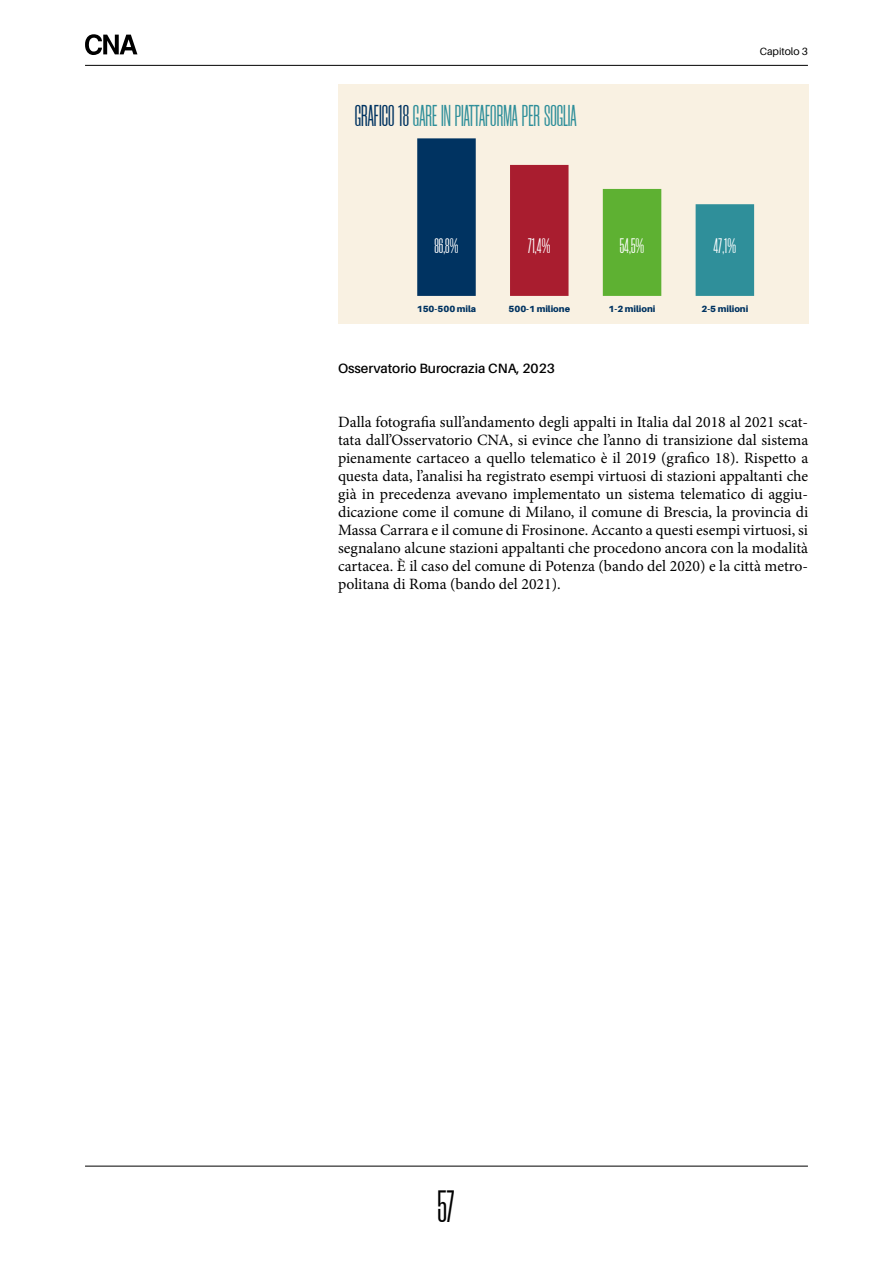
<style>
.page{position:relative;width:893px;height:1263px;background:#fff}
.page>*{position:absolute;margin:0;border:0;box-sizing:border-box;transform-origin:0 0}
.t1{font:45px "Morganite";color:#000}
.t2{font:30px "Morganite";color:#2f8f9a}
.t3{font:21px "Morganite";color:#fff}
.t4{font:15.75px/18px "Minion Pro";color:#000;text-align:justify}
.t5{font:600 13.5px "Aileron";color:#000}
.t6{font:10.5px "Aileron";color:#000}
.t7{font:900 9px "Aileron";color:#003361}
.s1{color:#003361}
</style>
<div class="page">
<svg style="left:85px;top:34px;width:52px;height:21px"></svg>
<hr style="left:85px;top:65px;width:723px;height:1px;background:#000">
<hr style="left:85px;top:1166px;width:723px;height:1px;background:#000">
<div style="left:338px;top:84px;width:470px;height:240px;background:#f9f1e2"></div>
<div style="left:417px;top:138px;width:59px;height:158px;background:#003361"></div>
<div style="left:510px;top:165px;width:58px;height:131px;background:#a91d2f"></div>
<div style="left:603px;top:189px;width:58px;height:107px;background:#5eb132"></div>
<div style="left:696px;top:204px;width:58px;height:92px;background:#2f8f9a"></div>
<h2 class="t2" style="left:355px;top:101px;width:223px"><span class="s1">GRAFICO 18</span> GARE IN PIATTAFORMA PER SOGLIA</h2>
<p class="t6" style="left:760px;top:46px;width:50px">Capitolo 3</p>
<h3 class="t3" style="left:434px;top:235px;width:25px">86,8%</h3>
<h3 class="t3" style="left:528px;top:235px;width:24px">71,4%</h3>
<h3 class="t3" style="left:620px;top:235px;width:26px">54,5%</h3>
<h3 class="t3" style="left:714px;top:235px;width:24px">47,1%</h3>
<p class="t7" style="left:417px;top:304px;width:61px">150-500 mila</p>
<p class="t7" style="left:508px;top:304px;width:63px">500-1 milione</p>
<p class="t7" style="left:609px;top:304px;width:48px">1-2 milioni</p>
<p class="t7" style="left:701px;top:304px;width:48px">2-5 milioni</p>
<p class="t5" style="left:338px;top:361px;width:218px">Osservatorio Burocrazia CNA, 2023</p>
<p class="t4" style="left:338px;top:413px;width:472px">Dalla fotografia sull’andamento degli appalti in Italia dal 2018 al 2021 scat&shy;tata dall’Osservatorio CNA, si evince che l’anno di transizione dal sistema pienamente cartaceo a quello telematico è il 2019 (grafico 18). Rispetto a questa data, l’analisi ha registrato esempi virtuosi di stazioni appaltanti che già in precedenza avevano implementato un sistema telematico di aggiu&shy;dicazione come il comune di Milano, il comune di Brescia, la provincia di Massa Carrara e il comune di Frosinone. Accanto a questi esempi virtuosi, si segnalano alcune stazioni appaltanti che procedono ancora con la modalità cartacea. È il caso del comune di Potenza (bando del 2020) e la città metro&shy;politana di Roma (bando del 2021).</p>
<h1 class="t1" style="left:437px;top:1184px;width:19px">57</h1>
</div>
